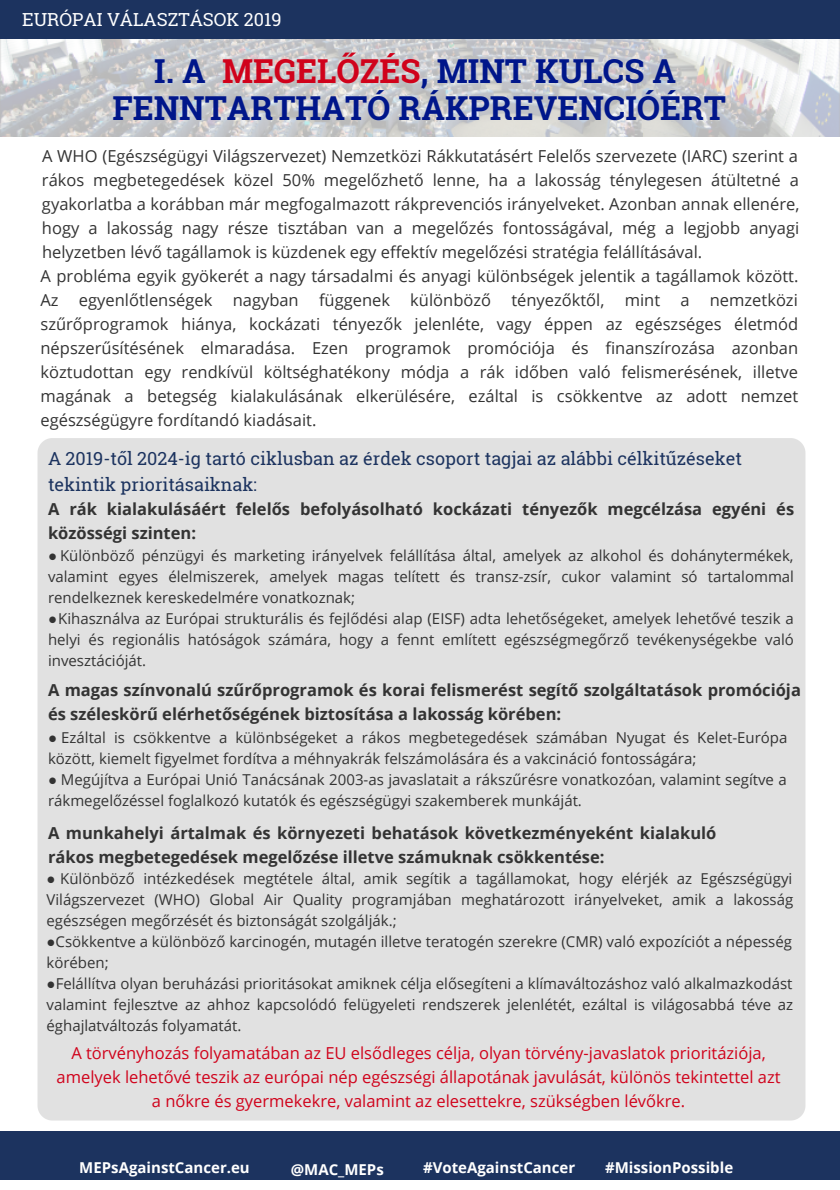
<style>
.page{position:relative;width:840px;height:1190px;background:#fff}
.page>*{position:absolute;margin:0;border:0;box-sizing:border-box;transform-origin:0 0}
.t1{font:700 33px/37.6px "Roboto Slab";color:#00168a;text-align:center}
.t2{font:18px/25.6px "Roboto Slab";color:#1c335f}
.t3{font:18px "Roboto Slab";color:#fff}
.t4{font:16.4px/24px "Open Sans";color:#333;text-align:justify}
.t5{font:700 16.4px/24px "Open Sans";color:#333}
.t6{font:16.4px/24px "Open Sans";color:#d0021b;text-align:center}
.t7{font:15px/21px "Open Sans";color:#333;text-align:justify}
.t8{font:700 15px "Open Sans";color:#fff}
.s1{color:#d0021b}
.s2{font-family:"Times New Roman"}
</style>
<div class="page">
<div style="left:38px;top:438px;width:768px;height:682px;background:#e1e1e1"></div>
<div style="left:0;top:0;width:840px;height:39px;background:#1c335f"></div>
<div style="left:0;top:39px;width:840px;height:97px;background:#fff;opacity:.73"></div>
<div style="left:0;top:1131px;width:840px;height:48px;background:#1c335f"></div>
<p class="t3" style="left:22px;top:7px;width:261px">EURÓPAI VÁLASZTÁSOK 2019</p>
<h1 class="t1" style="left:112px;top:51px;width:615px">I. A <span class="s1">MEGELŐZÉS</span>, MINT KULCS A<br>FENNTARTHATÓ RÁKPREVENCIÓÉRT</h1>
<p class="t4" style="left:42px;top:144px;width:759px">A WHO (Egészségügyi Világszervezet) Nemzetközi Rákkutatásért Felelős szervezete (IARC) szerint a rákos megbetegedések közel 50% megelőzhető lenne, ha a lakosság ténylegesen átültetné a gyakorlatba a korábban már megfogalmazott rákprevenciós irányelveket. Azonban annak ellenére, hogy a lakosság nagy része tisztában van a megelőzés fontosságával, még a legjobb anyagi helyzetben lévő tagállamok is küzdenek egy effektív megelőzési stratégia felállításával.</p>
<p class="t4" style="left:40px;top:264px;width:759px">A probléma egyik gyökerét a nagy társadalmi és anyagi különbségek jelentik a tagállamok között.<br>Az egyenlőtlenségek nagyban függenek különböző tényezőktől, mint a nemzetközi szűrőprogramok hiánya, kockázati tényezők jelenléte, vagy éppen az egészséges életmód népszerűsítésének elmaradása. Ezen programok promóciója és finanszírozása azonban köztudottan egy rendkívül költséghatékony módja a rák időben való felismerésének, illetve magának a betegség kialakulásának elkerülésére, ezáltal is csökkentve az adott nemzet egészségügyre fordítandó kiadásait.</p>
<p class="t2" style="left:48px;top:445px;width:696px">A 2019-től 2024-ig tartó ciklusban az érdek csoport tagjai az alábbi célkitűzéseket tekintik prioritásaiknak:</p>
<p class="t5" style="left:48px;top:496px;width:748px">A rák kialakulásáért felelős befolyásolható kockázati tényezők megcélzása egyéni és közösségi szinten:</p>
<p class="t7" style="left:48px;top:545px;width:748px"><span class="s2">●</span> Különböző pénzügyi és marketing irányelvek felállítása által, amelyek az alkohol és dohánytermékek, valamint egyes élelmiszerek, amelyek magas telített és transz-zsír, cukor valamint só tartalommal rendelkeznek kereskedelmére vonatkoznak;</p>
<p class="t7" style="left:48px;top:608px;width:747px"><span class="s2">●</span>Kihasználva az Európai strukturális és fejlődési alap (EISF) adta lehetőségeket, amelyek lehetővé teszik a helyi és regionális hatóságok számára, hogy a fennt említett egészségmegőrző tevékenységekbe való invesztációját.</p>
<p class="t5" style="left:48px;top:678px;width:754px">A magas színvonalú szűrőprogramok és korai felismerést segítő szolgáltatások promóciója és széleskörű elérhetőségének biztosítása a lakosság körében:</p>
<p class="t7" style="left:48px;top:726px;width:741px"><span class="s2">●</span> Ezáltal is csökkentve a különbségeket a rákos megbetegedések számában Nyugat és Kelet-Európa között, kiemelt figyelmet fordítva a méhnyakrák felszámolására és a vakcináció fontosságára;</p>
<p class="t7" style="left:48px;top:768px;width:740px"><span class="s2">●</span> Megújítva a Európai Unió Tanácsának 2003-as javaslatait a rákszűrésre vonatkozóan, valamint segítve a rákmegelőzéssel foglalkozó kutatók és egészségügyi szakemberek munkáját.</p>
<p class="t5" style="left:48px;top:820px;width:670px">A munkahelyi ártalmak és környezeti behatások következményeként kialakuló rákos megbetegedések megelőzése illetve számuknak csökkentése:</p>
<p class="t7" style="left:47px;top:867px;width:748px"><span class="s2">●</span> Különböző intézkedések megtétele által, amik segítik a tagállamokat, hogy elérjék az Egészségügyi Világszervezet (WHO) Global Air Quality programjában meghatározott irányelveket, amik a lakosság egészségen megőrzését és biztonságát szolgálják.;</p>
<p class="t7" style="left:47px;top:930px;width:747px"><span class="s2">●</span>Csökkentve a különböző karcinogén, mutagén illetve teratogén szerekre (CMR) való expozíciót a népesség körében;</p>
<p class="t7" style="left:47px;top:972px;width:748px"><span class="s2">●</span>Felállítva olyan beruházási prioritásokat amiknek célja elősegíteni a klímaváltozáshoz való alkalmazkodást valamint fejlesztve az ahhoz kapcsolódó felügyeleti rendszerek jelenlétét, ezáltal is világosabbá téve az éghajlatváltozás folyamatát.</p>
<p class="t6" style="left:57px;top:1041px;width:726px">A törvényhozás folyamatában az EU elsődleges célja, olyan törvény-javaslatok prioritáziója, amelyek lehetővé teszik az európai nép egészségi állapotának javulását, különös tekintettel azt a nőkre és gyermekekre, valamint az elesettekre, szükségben lévőkre.</p>
<p class="t8" style="left:79px;top:1157px;width:172px">MEPsAgainstCancer.eu</p>
<p class="t8" style="left:291px;top:1158px;width:95px">@MAC_MEPs</p>
<p class="t8" style="left:423px;top:1157px;width:154px">#VoteAgainstCancer</p>
<p class="t8" style="left:605px;top:1157px;width:130px">#MissionPossible</p>
</div>
